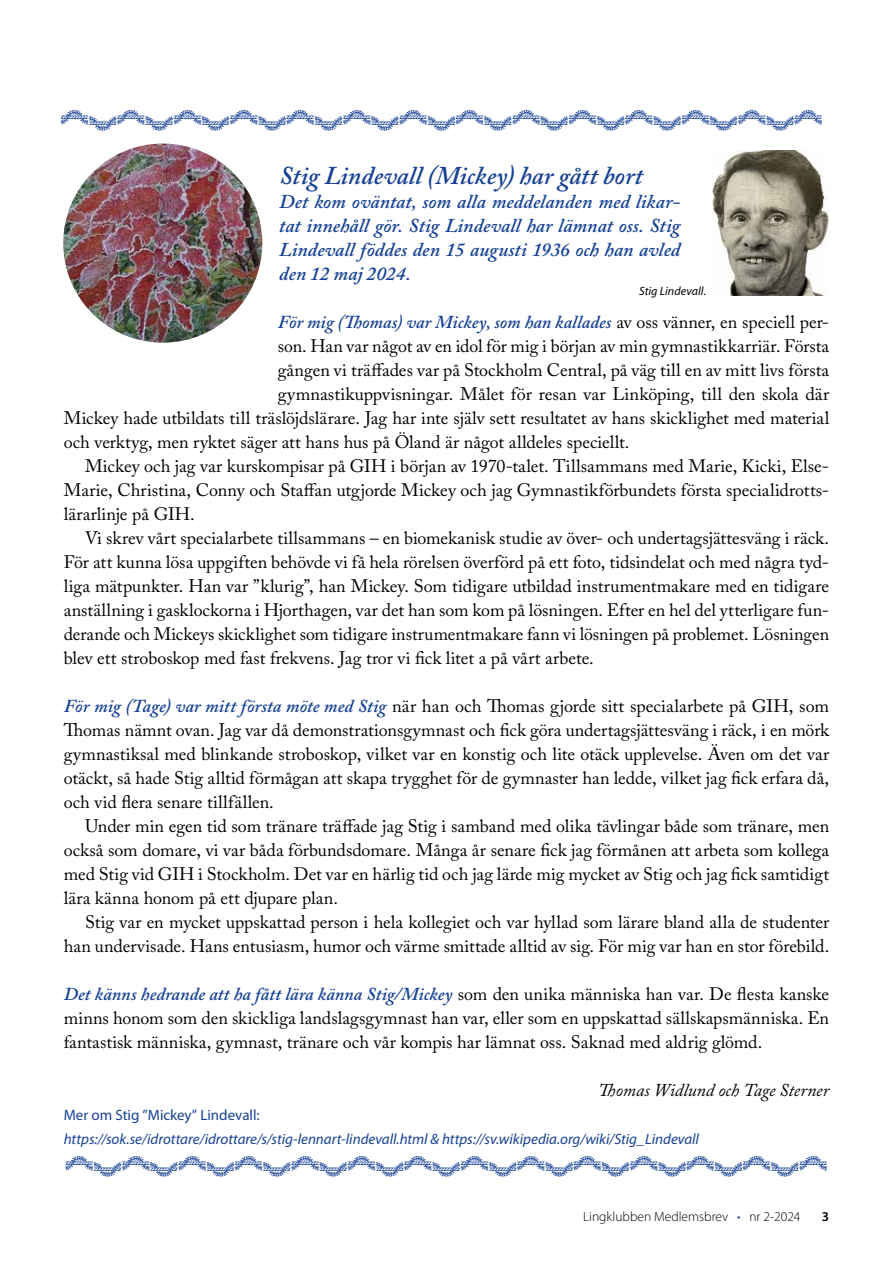
<style>
.page{position:relative;width:893px;height:1263px;background:#fff}
.page>*{position:absolute;margin:0;border:0;box-sizing:border-box;transform-origin:0 0}
.t1{font:italic 600 25.5px "Adobe Caslon Pro";color:#164194}
.t2{font:italic 600 19.5px/24px "Adobe Caslon Pro";color:#164194;text-align:justify}
.t3{font:italic 600 18.15px "Adobe Caslon Pro";color:#164194}
.t4{font:18px/24px "Adobe Caslon Pro";color:#000;text-align:justify}
.t5{font:18px "Adobe Caslon Pro";letter-spacing:.065em;color:#164194}
.t6{font:italic 18px "Adobe Caslon Pro";letter-spacing:-.005em;color:#000}
.t7{font:italic 15px "Myriad Pro";color:#164194}
.t8{font:15px "Myriad Pro";color:#164194}
.t9{font:300 13.5px "Myriad Pro";color:#000}
.t10{font:600 13.5px "Myriad Pro";color:#000}
.t11{font:italic 12px "Myriad Pro";letter-spacing:.005em;color:#000}
.s1{font-weight:400;font-style:normal;font-size:18px;color:#000}
.s2{font-weight:600;font-style:italic;font-size:18.15px;color:#164194}
.s3{color:#164194}
</style>
<div class="page">
<img style="left:63px;top:144px;width:199px;height:199px;border-radius:100px">
<img style="left:713px;top:151px;width:116px;height:144px">
<p class="t5" style="left:61px;top:108px;width:762px">wWwWwWwWwWwWwWwWwWwWwWwWwWw</p>
<h1 class="t1" style="left:280px;top:160px;width:365px">Stig Lindevall (Mickey) har gått bort</h1>
<p class="t2" style="left:279px;top:189px;width:403px">Det kom oväntat, som alla meddelanden med likar&shy;tat innehåll gör. Stig Lindevall har lämnat oss. Stig Lindevall föddes den 15 augusti 1936 och han avled den 12 maj 2024.</p>
<p class="t11" style="left:639px;top:284px;width:68px">Stig Lindevall.</p>
<p class="t3" style="left:278px;top:311px;width:553px">För mig (Thomas) var Mickey, som han kallades <span class="s1">av oss vänner, en speciell per-</span></p>
<p class="t4" style="left:278px;top:334px;width:553px">son. Han var något av en idol för mig i början av min gymnastikkarriär. Första gången vi träffades var på Stockholm Central, på väg till en av mitt livs första gymnastikuppvisningar. Målet för resan var Linköping, till den skola där</p>
<p class="t4" style="left:64px;top:406px;width:767px">Mickey hade utbildats till träslöjdslärare. Jag har inte själv sett resultatet av hans skicklighet med material och verktyg, men ryktet säger att hans hus på Öland är något alldeles speciellt.</p>
<p class="t4" style="left:64px;top:454px;width:767px;text-indent:21px">Mickey och jag var kurskompisar på GIH i början av 1970-talet. Tillsammans med Marie, Kicki, Else-Marie, Christina, Conny och Staffan utgjorde Mickey och jag Gymnastikförbundets första specialidrotts&shy;lärarlinje på GIH.</p>
<p class="t4" style="left:64px;top:526px;width:767px;text-indent:21px">Vi skrev vårt specialarbete tillsammans – en biomekanisk studie av över- och undertagsjättesväng i räck.<br>För att kunna lösa uppgiften behövde vi få hela rörelsen överförd på ett foto, tidsindelat och med några tyd&shy;liga mätpunkter. Han var ”klurig”, han Mickey. Som tidigare utbildad instrumentmakare med en tidigare anställning i gasklockorna i Hjorthagen, var det han som kom på lösningen. Efter en hel del ytterligare fun&shy;derande och Mickeys skicklighet som tidigare instrumentmakare fann vi lösningen på problemet. Lösningen blev ett stroboskop med fast frekvens. Jag tror vi fick litet a på vårt arbete.</p>
<p class="t4" style="left:64px;top:694px;width:767px"><span class="s2">För mig (Tage) var mitt första möte med Stig</span> när han och Thomas gjorde sitt specialarbete på GIH, som Thomas nämnt ovan. Jag var då demonstrationsgymnast och fick göra undertagsjättesväng i räck, i en mörk gymnastiksal med blinkande stroboskop, vilket var en konstig och lite otäck upplevelse. Även om det var otäckt, så hade Stig alltid förmågan att skapa trygghet för de gymnaster han ledde, vilket jag fick erfara då, och vid flera senare tillfällen.</p>
<p class="t4" style="left:64px;top:814px;width:767px;text-indent:21px">Under min egen tid som tränare träffade jag Stig i samband med olika tävlingar både som tränare, men också som domare, vi var båda förbundsdomare. Många år senare fick jag förmånen att arbeta som kollega med Stig vid GIH i Stockholm. Det var en härlig tid och jag lärde mig mycket av Stig och jag fick samtidigt lära känna honom på ett djupare plan.</p>
<p class="t4" style="left:64px;top:910px;width:767px;text-align:right">Stig var en mycket uppskattad person i hela kollegiet och var hyllad som lärare bland alla de studenter han undervisade. Hans entusiasm, humor och värme smittade alltid av sig. För mig var han en stor förebild.</p>
<p class="t3" style="left:64px;top:983px;width:767px">Det känns hedrande att ha fått lära känna Stig/Mickey <span class="s1">som den unika människa han var. De flesta kanske</span></p>
<p class="t4" style="left:64px;top:1006px;width:767px">minns honom som den skickliga landslagsgymnast han var, eller som en uppskattad sällskapsmänniska. En fantastisk människa, gymnast, tränare och vår kompis har lämnat oss. Saknad med aldrig glömd.</p>
<p class="t6" style="left:598px;top:1079px;width:232px">Thomas Widlund och Tage Sterner</p>
<p class="t8" style="left:64px;top:1107px;width:197px">Mer om Stig ”Mickey” Lindevall:</p>
<p class="t7" style="left:64px;top:1131px;width:637px">https://sok.se/idrottare/idrottare/s/stig-lennart-lindevall.html &amp; https://sv.wikipedia.org/wiki/Stig_Lindevall</p>
<p class="t5" style="left:66px;top:1154px;width:762px">wWwWwWwWwWwWwWwWwWwWwWwWwWw</p>
<p class="t9" style="left:583px;top:1209px;width:219px">Lingklubben Medlemsbrev <span class="s3">•</span> nr 2-2024</p>
<p class="t10" style="left:822px;top:1209px;width:9px">3</p>
</div>
